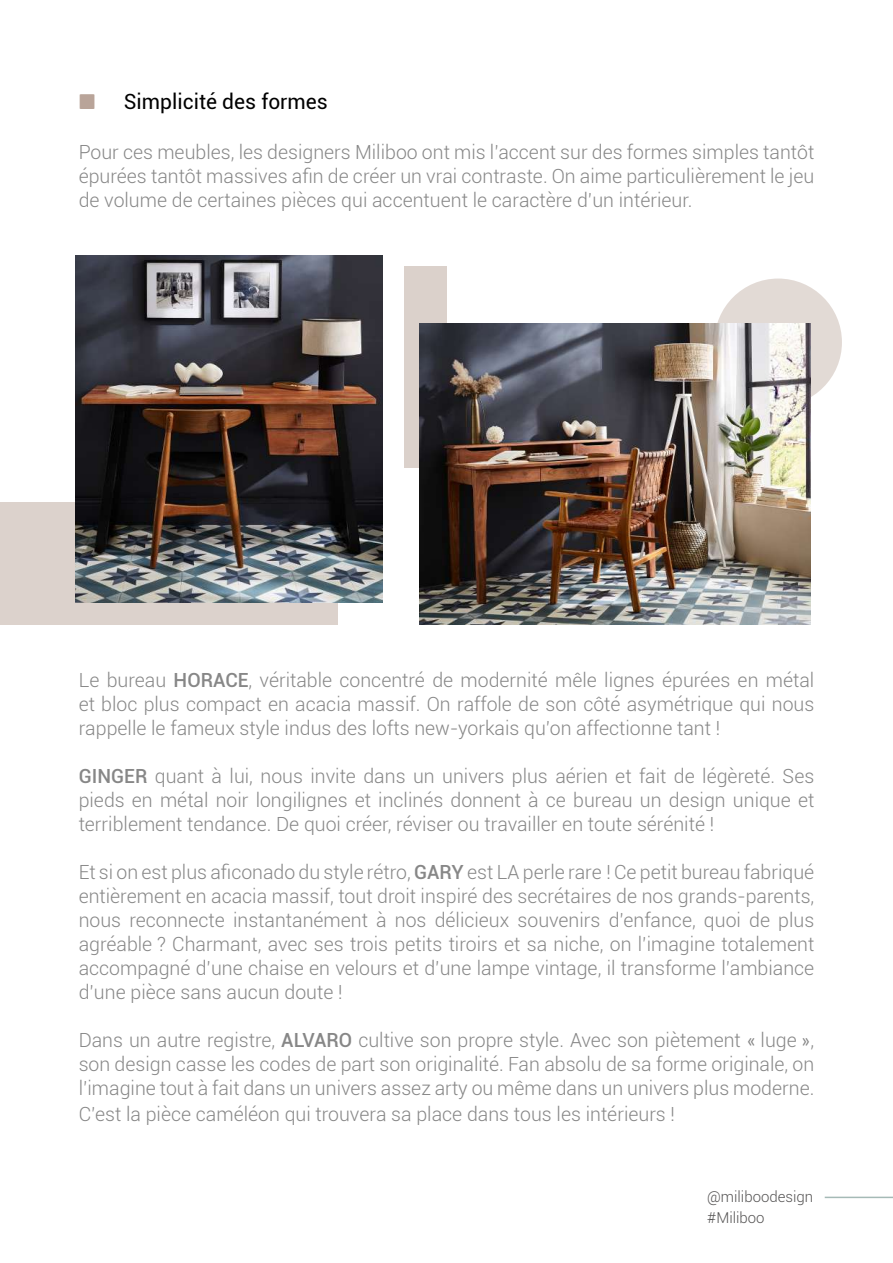
<style>
.page{position:relative;width:893px;height:1263px;background:#fff}
.page>*{position:absolute;margin:0;border:0;box-sizing:border-box;transform-origin:0 0}
.t1{font:21px "Roboto";color:#000}
.t2{font:21px "Guifxv 2 Transports";color:#b9a499}
.t3{font:300 19.5px/24px "Roboto";color:#878787;text-align:justify}
.t4{font:300 15px/21px "Roboto";color:#555454}
.s1{font-weight:500}
.s2{font-family:"Lato";font-weight:400}
</style>
<div class="page">
<div style="left:714px;top:279px;width:128px;height:127px;background:#e2dad5;border-radius:50%"></div>
<hr style="left:825px;top:1196px;width:68px;height:2px;background:#a5bab6">
<div style="left:0;top:502px;width:338px;height:123px;background:#dcd2cc"></div>
<div style="left:404px;top:266px;width:42px;height:202px;background:#dbd1cb"></div>
<img style="left:75px;top:256px;width:307px;height:346px">
<img style="left:420px;top:324px;width:391px;height:300px">
<p class="t2" style="left:79px;top:92px;width:18px">3</p>
<p class="t1" style="left:124px;top:87px;width:206px">Simplicité des formes</p>
<p class="t3" style="left:79px;top:139px;width:737px">Pour ces meubles, les designers Miliboo ont mis l’accent sur des formes simples tantôt épurées tantôt massives afin de créer un vrai contraste. On aime particulièrement le jeu de volume de certaines pièces qui accentuent le caractère d’un intérieur.</p>
<p class="t3" style="left:79px;top:667px;width:737px">Le bureau <span class="s1">HORACE</span>, véritable concentré de modernité mêle lignes épurées en métal et bloc plus compact en acacia massif. On raffole de son côté asymétrique qui nous rappelle le fameux style indus des lofts new-yorkais qu’on affectionne tant !</p>
<p class="t3" style="left:79px;top:763px;width:737px"><span class="s1">GINGER</span> quant à lui, nous invite dans un univers plus aérien et fait de légèreté. Ses pieds en métal noir longilignes et inclinés donnent à ce bureau un design unique et terriblement tendance. De quoi créer, réviser ou travailler en toute sérénité !</p>
<p class="t3" style="left:79px;top:859px;width:737px">Et si on est plus aficonado du style rétro, <span class="s1">GARY</span> est LA perle rare ! Ce petit bureau fabriqué entièrement en acacia massif, tout droit inspiré des secrétaires de nos grands-parents, nous reconnecte instantanément à nos délicieux souvenirs d’enfance, quoi de plus agréable ? Charmant, avec ses trois petits tiroirs et sa niche, on l’imagine totalement accompagné d’une chaise en velours et d’une lampe vintage, il transforme l’ambiance d’une pièce sans aucun doute !</p>
<p class="t3" style="left:79px;top:1027px;width:737px;line-height:24.5px">Dans un autre registre, <span class="s1">ALVARO</span> cultive son propre style. Avec son piètement <span class="s2">«</span> luge <span class="s2">»</span>, son design casse les codes de part son originalité. Fan absolu de sa forme originale, on l’imagine tout à fait dans un univers assez arty ou même dans un univers plus moderne.<br>C’est la pièce caméléon qui trouvera sa place dans tous les intérieurs !</p>
<p class="t4" style="left:707px;top:1185px;width:108px">@miliboodesign #Miliboo</p>
</div>
